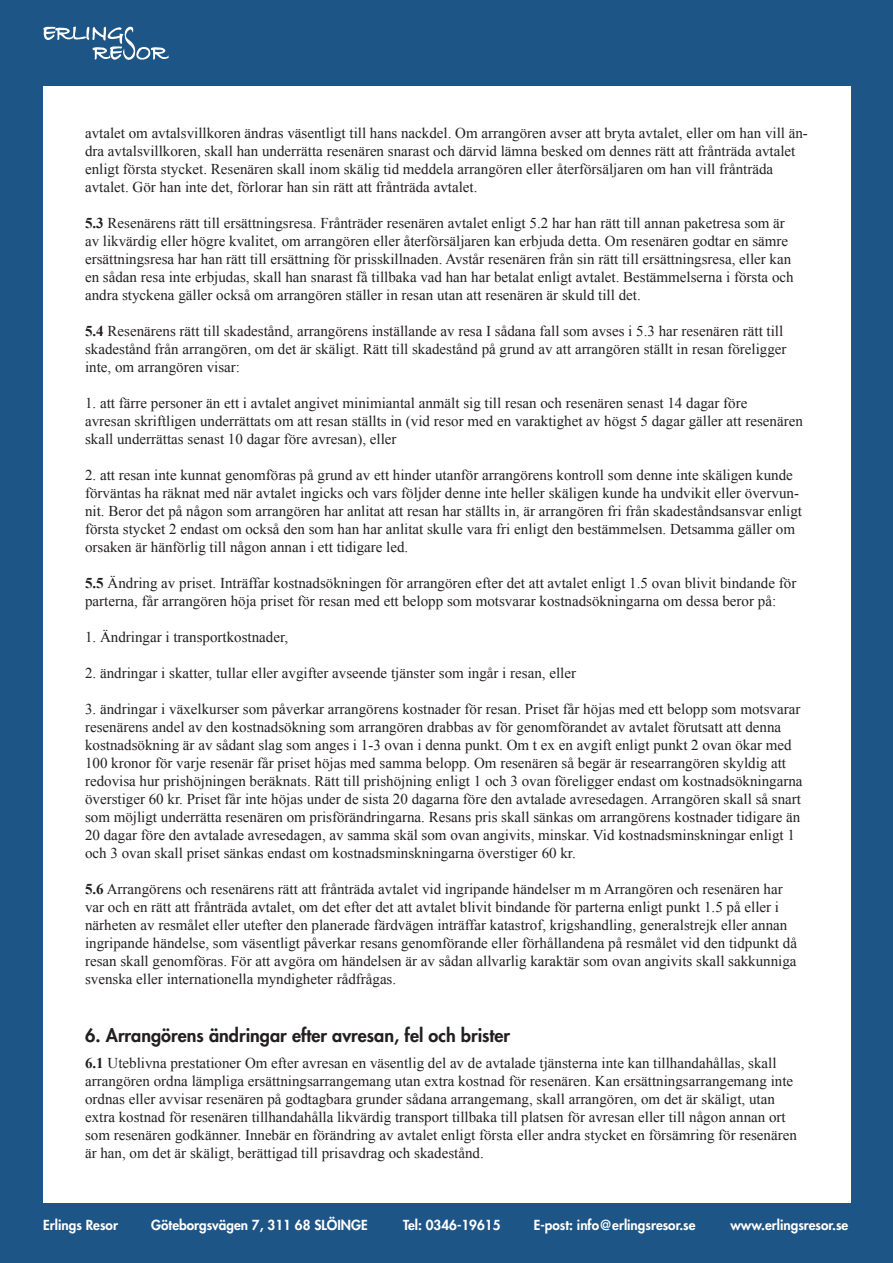
<style>
.page{position:relative;width:893px;height:1263px;background:#1e5587}
.page>*{position:absolute;margin:0;border:0;box-sizing:border-box;transform-origin:0 0}
.t1{font:800 18px "Futura Std";color:#231f20}
.t2{font:15px/18px "Times New Roman";color:#231f20}
.t3{font:800 13.5px "Futura Std";color:#fff}
.s1{font-weight:700}
</style>
<div class="page">
<div style="left:43px;top:86px;width:808px;height:1117px;background:#fff"></div>
<svg style="left:43px;top:26px;width:126px;height:34px"></svg>
<p class="t2" style="left:85px;top:124px;width:724px">avtalet om avtalsvillkoren ändras väsentligt till hans nackdel. Om arrangören avser att bryta avtalet, eller om han vill än&shy;dra avtalsvillkoren, skall han underrätta resenären snarast och därvid lämna besked om dennes rätt att frånträda avtalet enligt första stycket. Resenären skall inom skälig tid meddela arrangören eller återförsäljaren om han vill frånträda avtalet. Gör han inte det, förlorar han sin rätt att frånträda avtalet.</p>
<p class="t2" style="left:85px;top:214px;width:710px"><span class="s1">5.3</span> Resenärens rätt till ersättningsresa. Frånträder resenären avtalet enligt 5.2 har han rätt till annan paketresa som är av likvärdig eller högre kvalitet, om arrangören eller återförsäljaren kan erbjuda detta. Om resenären godtar en sämre ersättningsresa har han rätt till ersättning för prisskillnaden. Avstår resenären från sin rätt till ersättningsresa, eller kan en sådan resa inte erbjudas, skall han snarast få tillbaka vad han har betalat enligt avtalet. Bestämmelserna i första och andra styckena gäller också om arrangören ställer in resan utan att resenären är skuld till det.</p>
<p class="t2" style="left:85px;top:322px;width:703px"><span class="s1">5.4</span> Resenärens rätt till skadestånd, arrangörens inställande av resa I sådana fall som avses i 5.3 har resenären rätt till skadestånd från arrangören, om det är skäligt. Rätt till skadestånd på grund av att arrangören ställt in resan föreligger inte, om arrangören visar:</p>
<p class="t2" style="left:85px;top:394px;width:719px">1. att färre personer än ett i avtalet angivet minimiantal anmält sig till resan och resenären senast 14 dagar före<br>avresan skriftligen underrättats om att resan ställts in (vid resor med en varaktighet av högst 5 dagar gäller att resenären skall underrättas senast 10 dagar före avresan), eller</p>
<p class="t2" style="left:85px;top:466px;width:718px">2. att resan inte kunnat genomföras på grund av ett hinder utanför arrangörens kontroll som denne inte skäligen kunde förväntas ha räknat med när avtalet ingicks och vars följder denne inte heller skäligen kunde ha undvikit eller övervun&shy;nit. Beror det på någon som arrangören har anlitat att resan har ställts in, är arrangören fri från skadeståndsansvar enligt första stycket 2 endast om också den som han har anlitat skulle vara fri enligt den bestämmelsen. Detsamma gäller om orsaken är hänförlig till någon annan i ett tidigare led.</p>
<p class="t2" style="left:85px;top:574px;width:713px"><span class="s1">5.5</span> Ändring av priset. Inträffar kostnadsökningen för arrangören efter det att avtalet enligt 1.5 ovan blivit bindande för parterna, får arrangören höja priset för resan med ett belopp som motsvarar kostnadsökningarna om dessa beror på:</p>
<p class="t2" style="left:85px;top:628px;width:205px">1. Ändringar i transportkostnader,</p>
<p class="t2" style="left:85px;top:664px;width:492px">2. ändringar i skatter, tullar eller avgifter avseende tjänster som ingår i resan, eller</p>
<p class="t2" style="left:85px;top:700px;width:719px">3. ändringar i växelkurser som påverkar arrangörens kostnader för resan. Priset får höjas med ett belopp som motsvarar resenärens andel av den kostnadsökning som arrangören drabbas av för genomförandet av avtalet förutsatt att denna kostnadsökning är av sådant slag som anges i 1-3 ovan i denna punkt. Om t ex en avgift enligt punkt 2 ovan ökar med 100 kronor för varje resenär får priset höjas med samma belopp. Om resenären så begär är researrangören skyldig att redovisa hur prishöjningen beräknats. Rätt till prishöjning enligt 1 och 3 ovan föreligger endast om kostnadsökningarna överstiger 60 kr. Priset får inte höjas under de sista 20 dagarna före den avtalade avresedagen. Arrangören skall så snart som möjligt underrätta resenären om prisförändringarna. Resans pris skall sänkas om arrangörens kostnader tidigare än 20 dagar före den avtalade avresedagen, av samma skäl som ovan angivits, minskar. Vid kostnadsminskningar enligt 1 och 3 ovan skall priset sänkas endast om kostnadsminskningarna överstiger 60 kr.</p>
<p class="t2" style="left:85px;top:880px;width:713px"><span class="s1">5.6</span> Arrangörens och resenärens rätt att frånträda avtalet vid ingripande händelser m m Arrangören och resenären har var och en rätt att frånträda avtalet, om det efter det att avtalet blivit bindande för parterna enligt punkt 1.5 på eller i närheten av resmålet eller utefter den planerade färdvägen inträffar katastrof, krigshandling, generalstrejk eller annan ingripande händelse, som väsentligt påverkar resans genomförande eller förhållandena på resmålet vid den tidpunkt då resan skall genomföras. För att avgöra om händelsen är av sådan allvarlig karaktär som ovan angivits skall sakkunniga svenska eller internationella myndigheter rådfrågas.</p>
<p class="t1" style="left:85px;top:1024px;width:427px">6. Arrangörens ändringar efter avresan, fel och brister</p>
<p class="t2" style="left:85px;top:1054px;width:713px"><span class="s1">6.1</span> Uteblivna prestationer Om efter avresan en väsentlig del av de avtalade tjänsterna inte kan tillhandahållas, skall arrangören ordna lämpliga ersättningsarrangemang utan extra kostnad för resenären. Kan ersättningsarrangemang inte ordnas eller avvisar resenären på godtagbara grunder sådana arrangemang, skall arrangören, om det är skäligt, utan extra kostnad för resenären tillhandahålla likvärdig transport tillbaka till platsen för avresan eller till någon annan ort som resenären godkänner. Innebär en förändring av avtalet enligt första eller andra stycket en försämring för resenären är han, om det är skäligt, berättigad till prisavdrag och skadestånd.</p>
<p class="t3" style="left:43px;top:1216px;width:76px">Erlings Resor</p>
<p class="t3" style="left:151px;top:1216px;width:218px">Göteborgsvägen 7, 311 68 SLÖINGE</p>
<p class="t3" style="left:403px;top:1216px;width:99px">Tel: 0346-19615</p>
<p class="t3" style="left:534px;top:1216px;width:163px">E-post: info@erlingsresor.se</p>
<p class="t3" style="left:730px;top:1216px;width:120px">www.erlingsresor.se</p>
</div>
